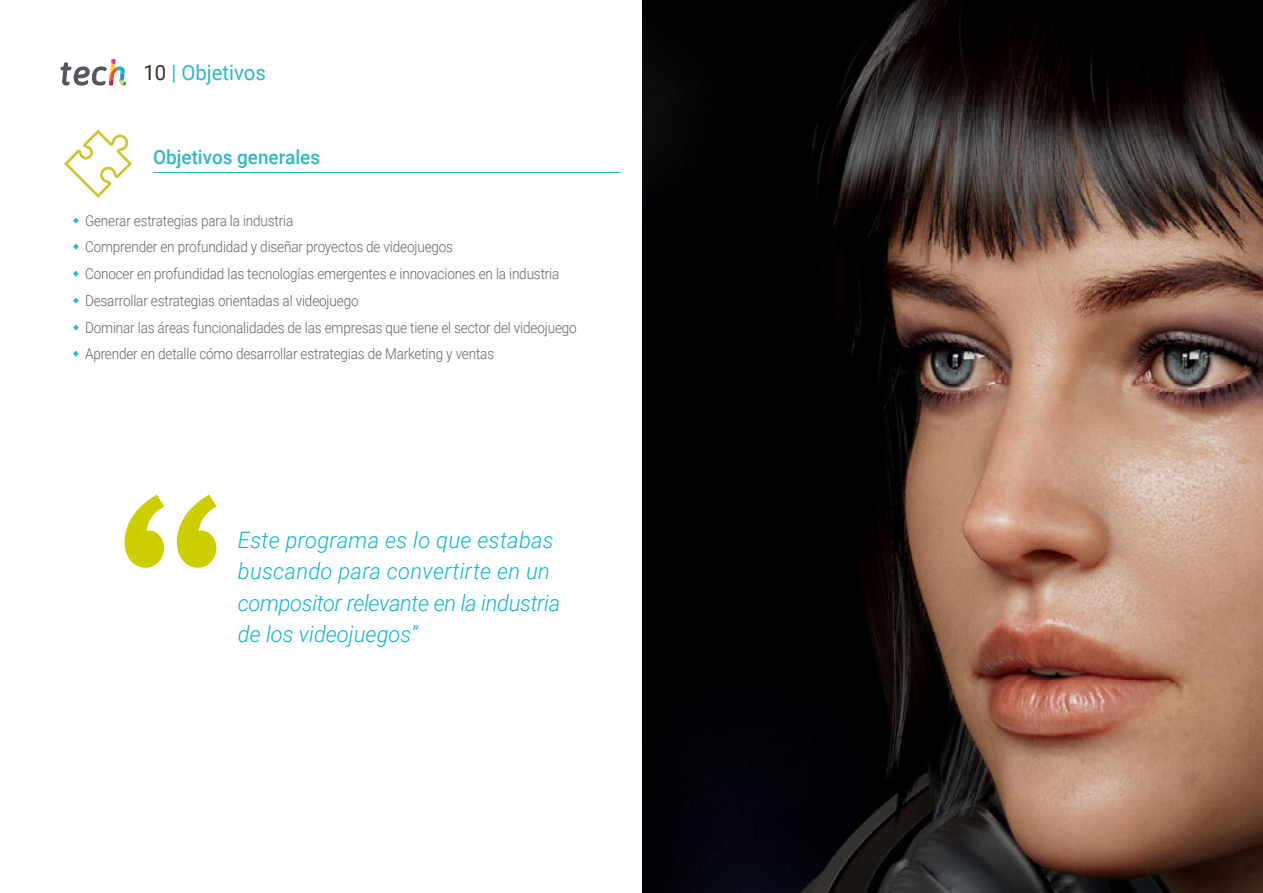
<style>
.page{position:relative;width:1263px;height:893px;background:#fff}
.page>*{position:absolute;margin:0;border:0;box-sizing:border-box;transform-origin:0 0}
.t1{font:italic 300 22.5px/31.5px "Roboto";color:#0fb6cf}
.t2{font:21px "Roboto";color:#2db8c5}
.t3{font:500 19.5px "Roboto";color:#2db8c5}
.t4{font:300 15px/26.7px "Roboto";letter-spacing:-.01em;color:#61646a;scale:.9 1}
.s1{color:#312e20}
</style>
<div class="page">
<hr style="left:153px;top:172px;width:468px;height:1px;background:#2db8c5">
<svg style="left:64px;top:130px;width:68px;height:68px"></svg>
<svg style="left:61px;top:59px;width:65px;height:27px"></svg>
<svg style="left:124px;top:495px;width:93px;height:73px"></svg>
<img style="left:642px;top:0;width:621px;height:893px">
<h2 class="t2" style="left:144px;top:57px;width:124px"><span class="s1">10</span> | Objetivos</h2>
<h3 class="t3" style="left:153px;top:144px;width:169px">Objetivos generales</h3>
<p class="t4" style="left:85px;top:206px;width:548px">Generar estrategias para la industria<br>Comprender en profundidad y diseñar proyectos de videojuegos<br>Conocer en profundidad las tecnologías emergentes e innovaciones en la industria Desarrollar estrategias orientadas al videojuego<br>Dominar las áreas funcionalidades de las empresas que tiene el sector del videojuego Aprender en detalle cómo desarrollar estrategias de Marketing y ventas</p>
<h1 class="t1" style="left:238px;top:523px;width:324px">Este programa es lo que estabas buscando para convertirte en un compositor relevante en la industria de los videojuegos”</h1>
</div>
